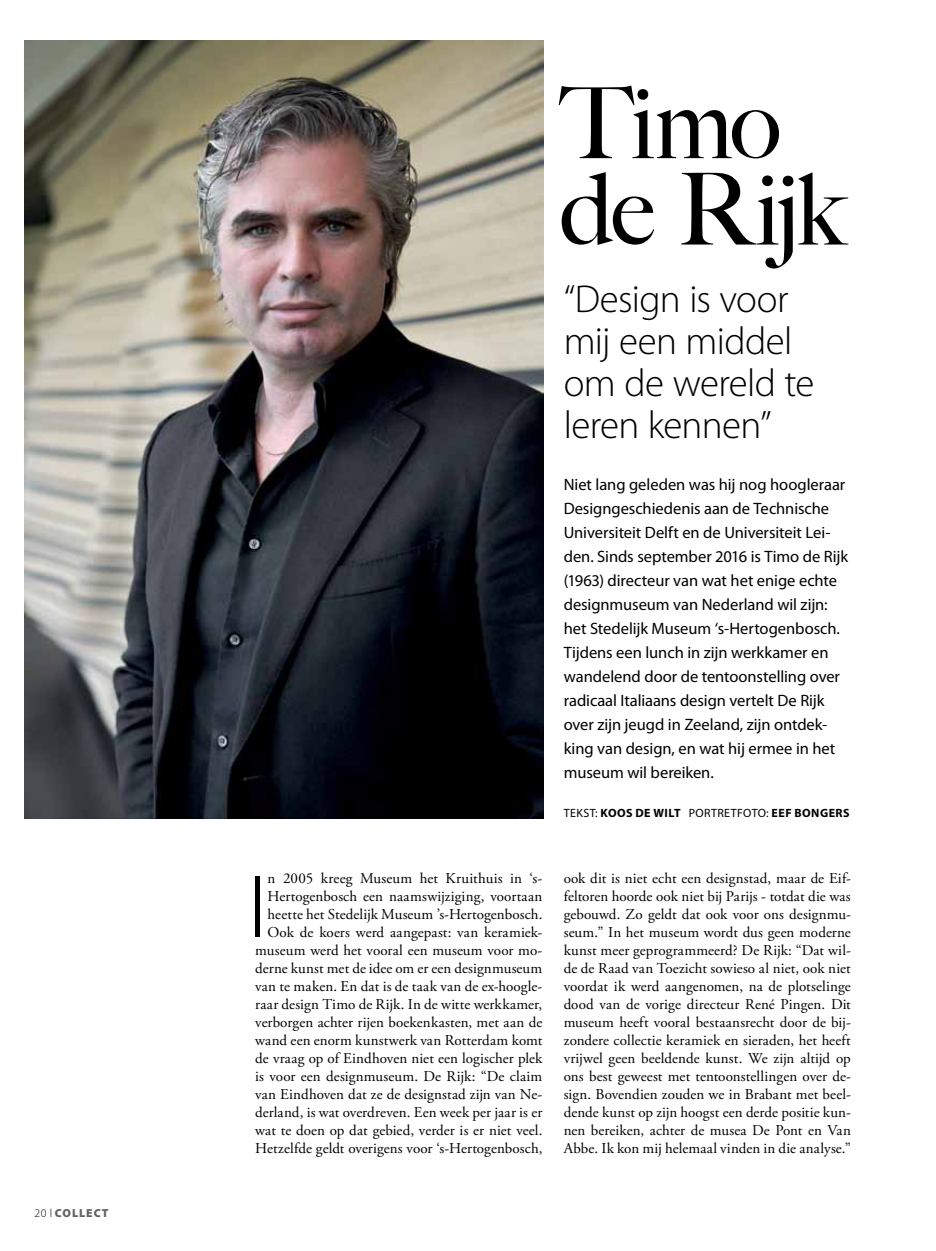
<style>
.page{position:relative;width:936px;height:1251px;background:#fff}
.page>*{position:absolute;margin:0;border:0;box-sizing:border-box;transform-origin:0 0}
.t1{font:500 99.45px/86.4px "Big Caslon";letter-spacing:-.03em;color:#000}
.t2{font:300 90.3px "Myriad Pro";color:#000}
.t3{font:300 39px/42px "Myriad Pro";letter-spacing:-.02em;color:#000}
.t4{font:16.5px/24px "Myriad Pro";letter-spacing:-.005em;color:#000}
.t5{font:15px/18px "Adobe Garamond Pro";letter-spacing:.005em;color:#000;text-align:right}
.t6{font:700 12px "Myriad Pro";letter-spacing:.035em;color:#000}
.t7{font:900 11.7px "Myriad Pro";letter-spacing:.08em;color:#636466}
.s1{font-weight:300;color:#000}
.s2{font-weight:400}
</style>
<div class="page">
<img style="left:25px;top:40px;width:518px;height:778px">
<p class="t7" style="left:34px;top:1205px;width:75px"><span class="s1">20 l</span> COLLECT</p>
<h1 class="t1" style="left:559px;top:76px;width:286px">Timo de Rijk</h1>
<h3 class="t3" style="left:563px;top:279px;width:252px">“Design is voor mij een middel om de wereld te leren kennen”</h3>
<p class="t4" style="left:563px;top:473px;width:286px">Niet lang geleden was hij nog hoogleraar Designgeschiedenis aan de Technische Universiteit Delft en de Universiteit Lei&shy;den. Sinds september 2016 is Timo de Rijk (1963) directeur van wat het enige echte designmuseum van Nederland wil zijn: het Stedelijk Museum ‘s-Hertogenbosch.<br>Tijdens een lunch in zijn werkkamer en wandelend door de tentoonstelling over radicaal Italiaans design vertelt De Rijk over zijn jeugd in Zeeland, zijn ontdek&shy;king van design, en wat hij ermee in het museum wil bereiken.</p>
<p class="t6" style="left:564px;top:806px;width:286px"><span class="s2">tekst:</span> KOOS DE WILT <span class="s2">PORTRETFOTO:</span> EE F BONGERS</p>
<p class="t5" style="left:255px;top:869px;width:289px">n 2005 kreeg Museum het Kruithuis in ‘s-Hertogenbosch een naamswijziging, voortaan heette het Stedelijk Museum ’s-Hertogenbosch.<br>Ook de koers werd aangepast: van keramiek&shy;museum werd het vooral een museum voor mo&shy;derne kunst met de idee om er een designmuseum van te maken. En dat is de taak van de ex-hoogle&shy;raar design Timo de Rijk. In de witte werkkamer, verborgen achter rijen boekenkasten, met aan de wand een enorm kunstwerk van Rotterdam komt de vraag op of Eindhoven niet een logischer plek is voor een designmuseum. De Rijk: “De claim van Eindhoven dat ze de designstad zijn van Ne&shy;derland, is wat overdreven. Een week per jaar is er wat te doen op dat gebied, verder is er niet veel.<br>Hetzelfde geldt overigens voor ‘s-Hertogenbosch,</p>
<p class="t5" style="left:563px;top:869px;width:289px;text-align:justify">ook dit is niet echt een designstad, maar de Eif&shy;feltoren hoorde ook niet bij Parijs - totdat die was gebouwd. Zo geldt dat ook voor ons designmu&shy;seum.” In het museum wordt dus geen moderne kunst meer geprogrammeerd? De Rijk: “Dat wil&shy;de de Raad van Toezicht sowieso al niet, ook niet voordat ik werd aangenomen, na de plotselinge dood van de vorige directeur René Pingen. Dit museum heeft vooral bestaansrecht door de bij&shy;zondere collectie keramiek en sieraden, het heeft vrijwel geen beeldende kunst. We zijn altijd op ons best geweest met tentoonstellingen over de&shy;sign. Bovendien zouden we in Brabant met beel&shy;dende kunst op zijn hoogst een derde positie kun&shy;nen bereiken, achter de musea De Pont en Van Abbe. Ik kon mij helemaal vinden in die analyse.”</p>
<h2 class="t2" style="left:248px;top:856px;width:21px">I</h2>
</div>
